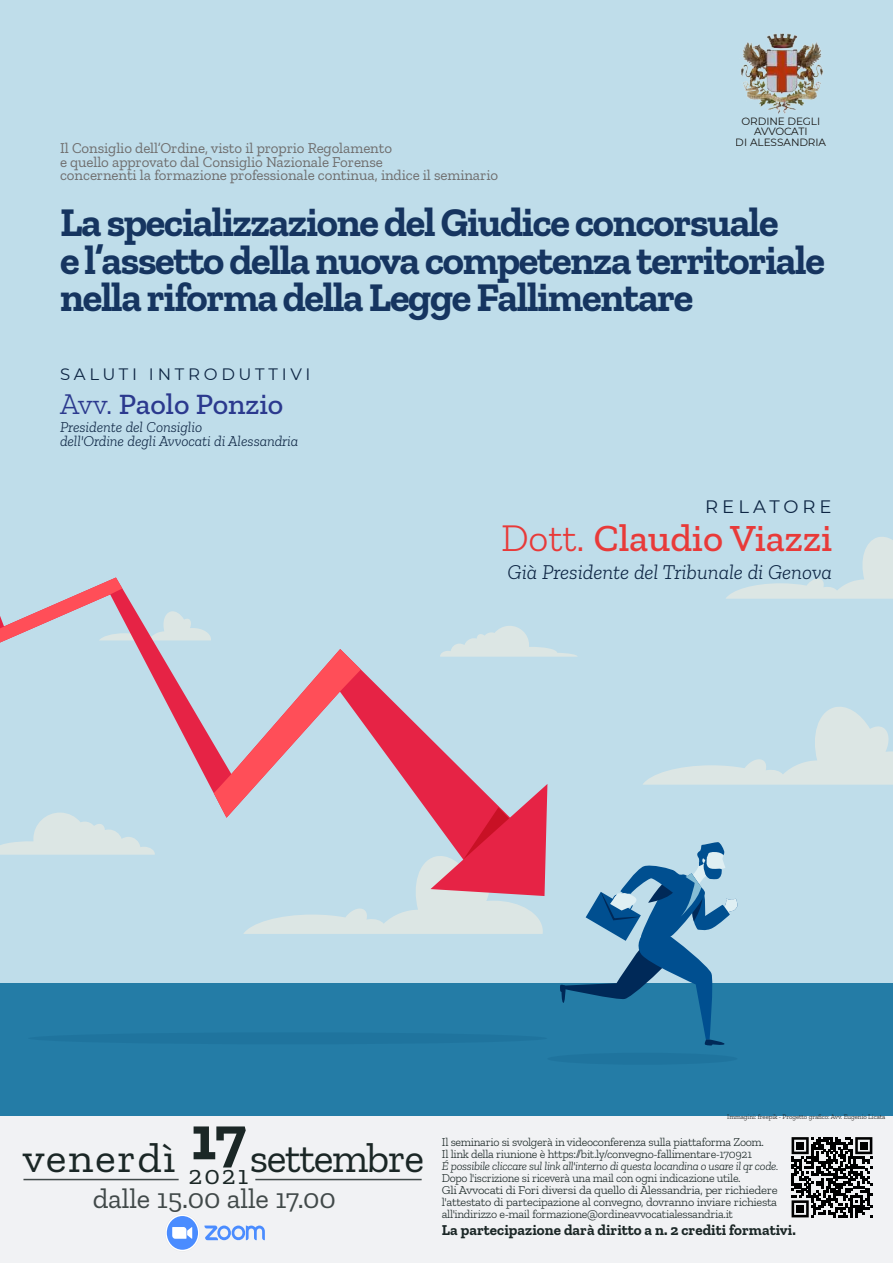
<style>
.page{position:relative;width:893px;height:1263px;background:#fff}
.page>*{position:absolute;margin:0;border:0;box-sizing:border-box;transform-origin:0 0}
.t1{font:42px "Zilla Slab";letter-spacing:-.03em;color:#1b2726;scale:1.05 1}
.t2{font:700 40.5px/37.5px "Zilla Slab";letter-spacing:-.03em;color:#163560}
.t3{font:500 39px "Zilla Slab";letter-spacing:-.005em;color:#e83a39}
.t4{font:500 30px "Zilla Slab";letter-spacing:-.005em;color:#2b398e}
.t5{font:28.5px "Zilla Slab";letter-spacing:-.005em;color:#414949}
.t6{font:27px "Zilla Slab";color:#1b2726}
.t7{font:italic 300 21px "Zilla Slab";letter-spacing:-.005em;color:#0e2644}
.t8{font:18px "Montserrat";letter-spacing:.225em;color:#0e2644}
.t9{font:16.5px "Montserrat";letter-spacing:.225em;color:#0e2644}
.t10{font:15px/13.5px "Zilla Slab";letter-spacing:-.005em;color:#6f6e6e}
.t11{font:italic 300 15px/13.5px "Zilla Slab";letter-spacing:-.005em;color:#0e2644}
.t12{font:700 15px "Zilla Slab";letter-spacing:.005em;color:#1b2726}
.t13{font:300 12px/12px "Zilla Slab";letter-spacing:-.025em;color:#1b2726}
.t14{font:italic 300 12px "Zilla Slab";letter-spacing:-.03em;color:#1b2726}
.t15{font:10.5px/10.5px "Montserrat";letter-spacing:-.01em;color:#181715;text-align:center}
.t16{font:300 6.75px "Zilla Slab";letter-spacing:-.01em;color:#181715}
.s1{font-weight:300}
</style>
<div class="page">
<div style="left:0;top:1115px;width:893px;height:148px;background:#f1f2f4"></div>
<div style="left:0;top:0;width:893px;height:1115px;background:#bfddea"></div>
<div style="left:0;top:983px;width:893px;height:132px;background:#247ca6"></div>
<div style="left:547px;top:1053px;width:190px;height:12px;background:#1f749e;border-radius:50%"></div>
<svg style="left:0;top:537px;width:893px;height:509px"></svg>
<img style="left:741px;top:33px;width:82px;height:81px">
<svg style="left:204px;top:1225px;width:61px;height:16px"></svg>
<div style="left:165px;top:1214px;width:35px;height:37px;background:#f1f2f4"></div>
<svg style="left:166px;top:1215px;width:33px;height:36px"></svg>
<svg style="left:167px;top:1216px;width:31px;height:34px"></svg>
<svg style="left:172px;top:1227px;width:20px;height:12px"></svg>
<hr style="left:23px;top:1179px;width:156px;height:1px;background:#414949">
<hr style="left:255px;top:1179px;width:167px;height:1px;background:#414949">
<svg style="left:792px;top:1137px;width:80px;height:80px"></svg>
<div style="left:796px;top:1142px;width:8px;height:7px;background:#000"></div>
<div style="left:860px;top:1142px;width:7px;height:7px;background:#000"></div>
<div style="left:796px;top:1205px;width:8px;height:7px;background:#000"></div>
<p class="t15" style="left:736px;top:116px;width:92px">ORDINE DEGLI<br>AVVOCATI<br>DI ALESSANDRIA</p>
<p class="t10" style="left:60px;top:141px;width:440px">Il Consiglio dell’Ordine, visto il proprio Regolamento<br>e quello approvato dal Consiglio Nazionale Forense<br>concernenti la formazione professionale continua, indice il seminario</p>
<h2 class="t2" style="left:60px;top:204px;width:766px">La specializzazione delGiudice concorsuale<br>e l’assetto dellanuovacompetenzaterritoriale nellariformadellaLegge Fallimentare</h2>
<h3 class="t9" style="left:60px;top:364px;width:252px">SALUTI INTRODUTTIVI</h3>
<h3 class="t4" style="left:60px;top:385px;width:225px"><span class="s1">Avv.</span> Paolo Ponzio</h3>
<p class="t11" style="left:60px;top:420px;width:240px">Presidente del Consiglio<br>dell'Ordine degli Avvocati di Alessandria</p>
<h3 class="t8" style="left:705px;top:495px;width:128px">RELATORE</h3>
<h3 class="t3" style="left:501px;top:514px;width:333px"><span class="s1">Dott.</span> Claudio Viazzi</h3>
<h3 class="t7" style="left:507px;top:559px;width:326px">Già Presidente del Tribunale di Genova</h3>
<h1 class="t1" style="left:23px;top:1132px;width:384px">venerdì <sup>17</sup>settembre</h1>
<h3 class="t5" style="left:93px;top:1181px;width:245px">dalle 15.00 alle 17.00</h3>
<h3 class="t6" style="left:188px;top:1159px;width:61px">2021</h3>
<p class="t16" style="left:727px;top:1113px;width:160px">Immagini: freepik - Progetto grafico: Avv. Eugenio Licata</p>
<p class="t13" style="left:442px;top:1135px;width:324px">Il seminario si svolgerà in videoconferenza sulla piattaforma Zoom.<br>Il link della riunione è https:/bit.ly/convegno-fallimentare-170921</p>
<p class="t14" style="left:442px;top:1158px;width:338px">É possibile cliccare sul link all'interno di questa locandina o usare il qr code.</p>
<p class="t13" style="left:442px;top:1171px;width:337px">Dopo l'iscrizione si riceverà una mail con ogni indicazione utile.<br>Gli Avvocati di Fori diversi da quello di Alessandria, per richiedere l'attestato di partecipazione al convegno, dovranno inviare richiesta all'indirizzo e-mail formazione@ordineavvocatialessandria.it</p>
<p class="t12" style="left:442px;top:1221px;width:355px">La partecipazione darà diritto a n. 2 crediti formativi.</p>
</div>
